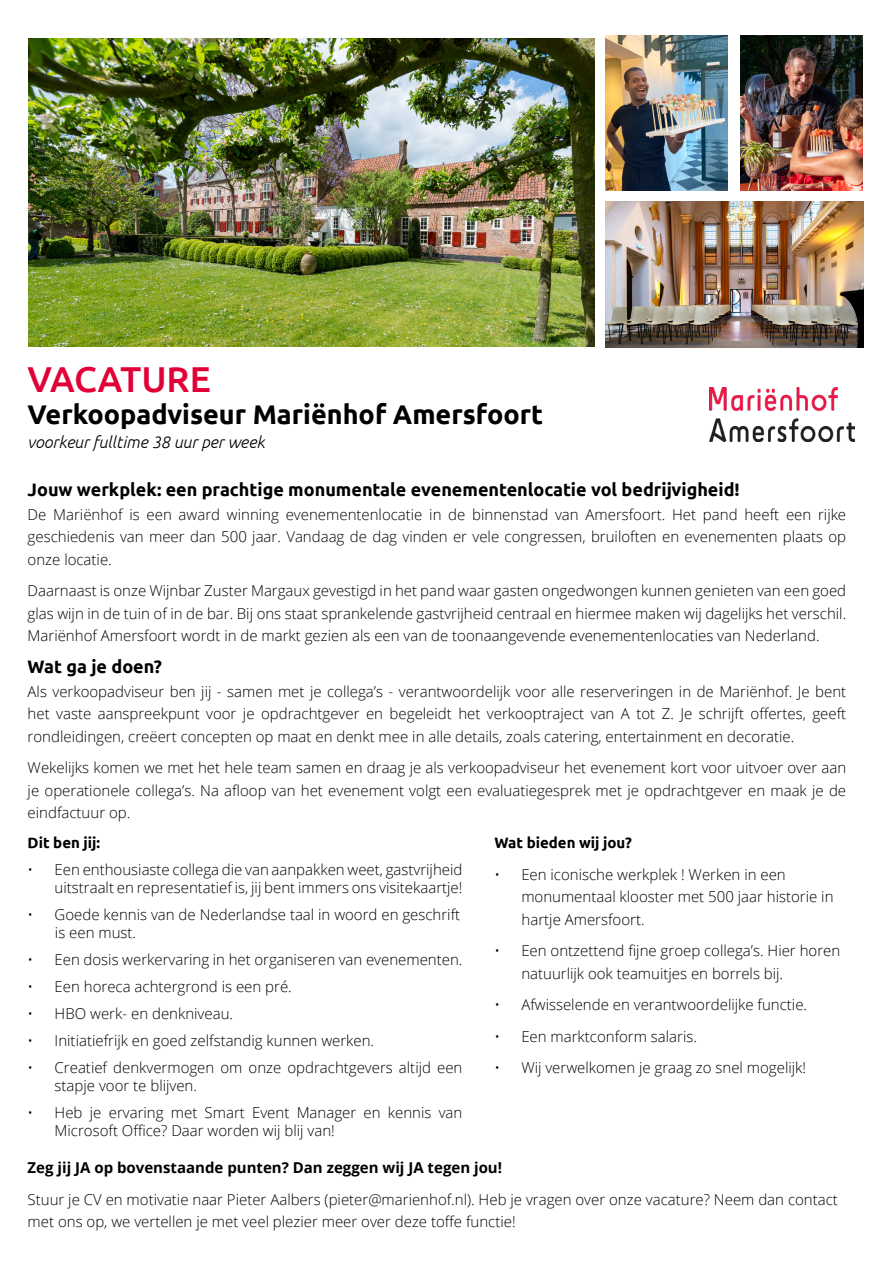
<style>
.page{position:relative;width:893px;height:1263px;background:#fff}
.page>*{position:absolute;margin:0;border:0;box-sizing:border-box;transform-origin:0 0}
.t1{font:500 36px "Ubuntu";color:#e00037}
.t2{font:700 27px "Ubuntu";color:#000}
.t3{font:700 18px "Ubuntu";color:#000}
.t4{font:italic 300 16.5px "Ubuntu";color:#000}
.t5{font:300 15px/22.5px "Open Sans";color:#000}
.t6{font:700 15px "Open Sans";color:#000}
.t7{font:700 15px "Ubuntu";color:#000}
</style>
<div class="page">
<img style="left:710px;top:387px;width:145px;height:54px">
<img style="left:29px;top:38px;width:565px;height:309px">
<img style="left:605px;top:36px;width:122px;height:155px">
<img style="left:740px;top:36px;width:122px;height:155px">
<img style="left:605px;top:202px;width:258px;height:146px">
<h1 class="t1" style="left:28px;top:356px;width:185px">VACATURE</h1>
<h2 class="t2" style="left:28px;top:398px;width:517px">Verkoopadviseur Mariënhof Amersfoort</h2>
<p class="t4" style="left:28px;top:432px;width:238px">voorkeur fulltime 38 uur per week</p>
<p class="t3" style="left:28px;top:478px;width:714px">Jouw werkplek: een prachtige monumentale evenementenlocatie vol bedrijvigheid!</p>
<p class="t5" style="left:28px;top:502px;width:820px;text-align:justify">De Mariënhof is een award winning evenementenlocatie in de binnenstad van Amersfoort. Het pand heeft een rijke geschiedenis van meer dan 500 jaar. Vandaag de dag vinden er vele congressen, bruiloften en evenementen plaats op onze locatie.</p>
<p class="t5" style="left:28px;top:579px;width:820px;text-align:justify">Daarnaast is onze Wijnbar Zuster Margaux gevestigd in het pand waar gasten ongedwongen kunnen genieten van een goed glas wijn in de tuin of in de bar. Bij ons staat sprankelende gastvrijheid centraal en hiermee maken wij dagelijks het verschil.<br>Mariënhof Amersfoort wordt in de markt gezien als een van de toonaangevende evenementenlocaties van Nederland.</p>
<p class="t3" style="left:28px;top:655px;width:136px">Wat ga je doen?</p>
<p class="t5" style="left:28px;top:679px;width:820px;text-align:justify">Als verkoopadviseur ben jij - samen met je collega’s - verantwoordelijk voor alle reserveringen in de Mariënhof. Je bent het vaste aanspreekpunt voor je opdrachtgever en begeleidt het verkooptraject van A tot Z. Je schrijft offertes, geeft rondleidingen, creëert concepten op maat en denkt mee in alle details, zoals catering, entertainment en decoratie.</p>
<p class="t5" style="left:28px;top:756px;width:820px;text-align:justify">Wekelijks komen we met het hele team samen en draag je als verkoopadviseur het evenement kort voor uitvoer over aan je operationele collega’s. Na afloop van het evenement volgt een evaluatiegesprek met je opdrachtgever en maak je de eindfactuur op.</p>
<p class="t7" style="left:494px;top:834px;width:139px">Wat bieden wij jou?</p>
<p class="t5" style="left:521px;top:863px;width:314px;text-indent:-27px">• Een iconische werkplek ! Werken in een monumentaal klooster met 500 jaar historie in hartje Amersfoort.</p>
<p class="t5" style="left:521px;top:939px;width:320px;text-indent:-27px">• Een ontzettend fijne groep collega’s. Hier horen natuurlijk ook teamuitjes en borrels bij.</p>
<p class="t5" style="left:494px;top:993px;width:314px">• Afwisselende en verantwoordelijke functie.</p>
<p class="t5" style="left:494px;top:1025px;width:204px">• Een marktconform salaris.</p>
<p class="t5" style="left:494px;top:1056px;width:313px">• Wij verwelkomen je graag zo snel mogelijk!</p>
<p class="t7" style="left:28px;top:834px;width:74px">Dit ben jij:</p>
<p class="t5" style="left:28px;top:860px;width:436px;line-height:18px;text-align:right">• Een enthousiaste collega die van aanpakken weet, gastvrijheid uitstraalt en representatief is, jij bent immers ons visitekaartje!</p>
<p class="t5" style="left:55px;top:905px;width:407px;line-height:18px;text-indent:-27px">• Goede kennis van de Nederlandse taal in woord en geschrift is een must.</p>
<p class="t5" style="left:28px;top:948px;width:436px">• Een dosis werkervaring in het organiseren van evenementen.</p>
<p class="t5" style="left:28px;top:975px;width:266px">• Een horeca achtergrond is een pré.</p>
<p class="t5" style="left:28px;top:1002px;width:207px">• HBO werk- en denkniveau.</p>
<p class="t5" style="left:28px;top:1029px;width:348px">• Initiatiefrijk en goed zelfstandig kunnen werken.</p>
<p class="t5" style="left:55px;top:1058px;width:409px;line-height:18px;text-indent:-27px">• Creatief denkvermogen om onze opdrachtgevers altijd een stapje voor te blijven.</p>
<p class="t5" style="left:55px;top:1103px;width:409px;line-height:18px;text-indent:-27px">• Heb je ervaring met Smart Event Manager en kennis van<br>Microsoft Office? Daar worden wij blij van!</p>
<p class="t6" style="left:28px;top:1157px;width:476px">Zeg jij JA op bovenstaande punten? Dan zeggen wij JA tegen jou!</p>
<p class="t5" style="left:28px;top:1188px;width:812px">Stuur je CV en motivatie naar Pieter Aalbers (pieter@marienhof.nl). Heb je vragen over onze vacature? Neem dan contact met ons op, we vertellen je met veel plezier meer over deze toffe functie!</p>
</div>
